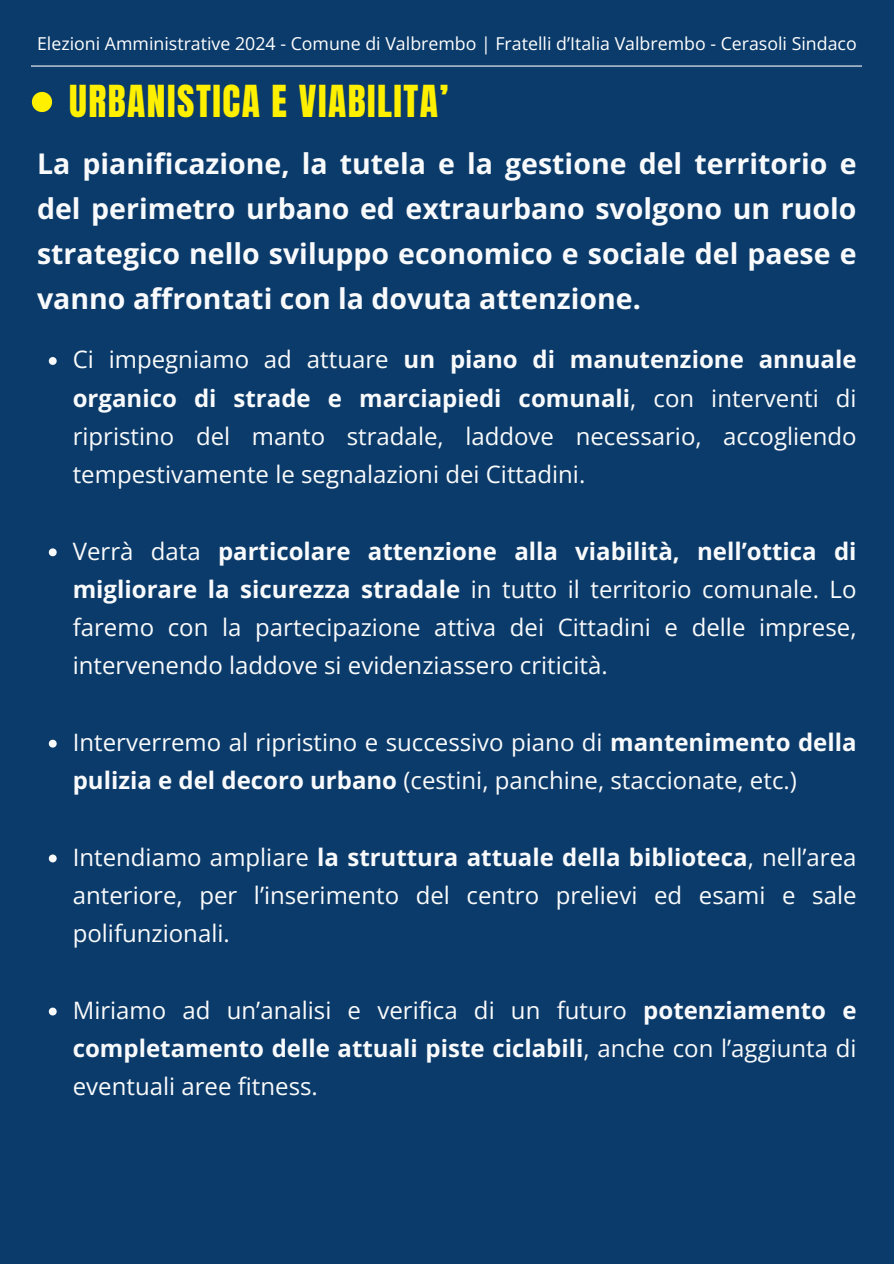
<style>
.page{position:relative;width:894px;height:1264px;background:#fff}
.page>*{position:absolute;margin:0;border:0;box-sizing:border-box;transform-origin:0 0}
.t1{font:37.5px "Anton";letter-spacing:.04em;color:#fff000}
.t2{font:700 28.5px/45px "Open Sans";color:#f9fafb;text-align:justify}
.t3{font:24px/38.2px "Open Sans";color:#f9fafb;text-align:justify}
.t4{font:17.7px "Open Sans";color:#fff}
.s1{font-weight:700}
</style>
<div class="page">
<div style="left:0;top:0;width:893px;height:1263px;background:#0b3b6a"></div>
<img style="left:32px;top:65px;width:829px;height:2px">
<svg style="left:32px;top:92px;width:20px;height:20px"></svg>
<svg style="left:49px;top:357px;width:8px;height:8px"></svg>
<svg style="left:49px;top:548px;width:8px;height:8px"></svg>
<svg style="left:49px;top:739px;width:8px;height:8px"></svg>
<svg style="left:49px;top:854px;width:8px;height:8px"></svg>
<svg style="left:49px;top:1007px;width:8px;height:8px"></svg>
<p class="t4" style="left:37px;top:31px;width:821px">Elezioni Amministrative 2024 - Comune di Valbrembo | Fratelli d’Italia Valbrembo - Cerasoli Sindaco</p>
<p class="t1" style="left:69px;top:74px;width:380px">URBANISTICA E VIABILITA’</p>
<p class="t2" style="left:37px;top:141px;width:820px">La pianificazione, la tutela e la gestione del territorio e del perimetro urbano ed extraurbano svolgono un ruolo strategico nello sviluppo economico e sociale del paese e vanno affrontati con la dovuta attenzione.</p>
<p class="t3" style="left:73px;top:340px;width:785px">Ci impegniamo ad attuare <span class="s1">un piano di manutenzione annuale organico di strade e marciapiedi comunali</span>, con interventi di ripristino del manto stradale, laddove necessario, accogliendo tempestivamente le segnalazioni dei Cittadini.</p>
<h1 class="t3" style="left:73px;top:531px;width:785px">Verrà data <span class="s1">particolare attenzione alla viabilità, nell’ottica di migliorare la sicurezza stradale</span> in tutto il territorio comunale. Lo faremo con la partecipazione attiva dei Cittadini e delle imprese, intervenendo laddove si evidenziassero criticità.</h1>
<h2 class="t3" style="left:73px;top:722px;width:785px">Interverremo al ripristino e successivo piano di <span class="s1">mantenimento della pulizia e del decoro urbano</span> (cestini, panchine, staccionate, etc.)</h2>
<p class="t3" style="left:73px;top:837px;width:785px">Intendiamo ampliare <span class="s1">la struttura attuale della biblioteca</span>, nell’area anteriore, per l’inserimento del centro prelievi ed esami e sale polifunzionali.</p>
<p class="t3" style="left:73px;top:990px;width:785px">Miriamo ad un’analisi e verifica di un futuro <span class="s1">potenziamento e completamento delle attuali piste ciclabili</span>, anche con l’aggiunta di eventuali aree fitness.</p>
</div>
